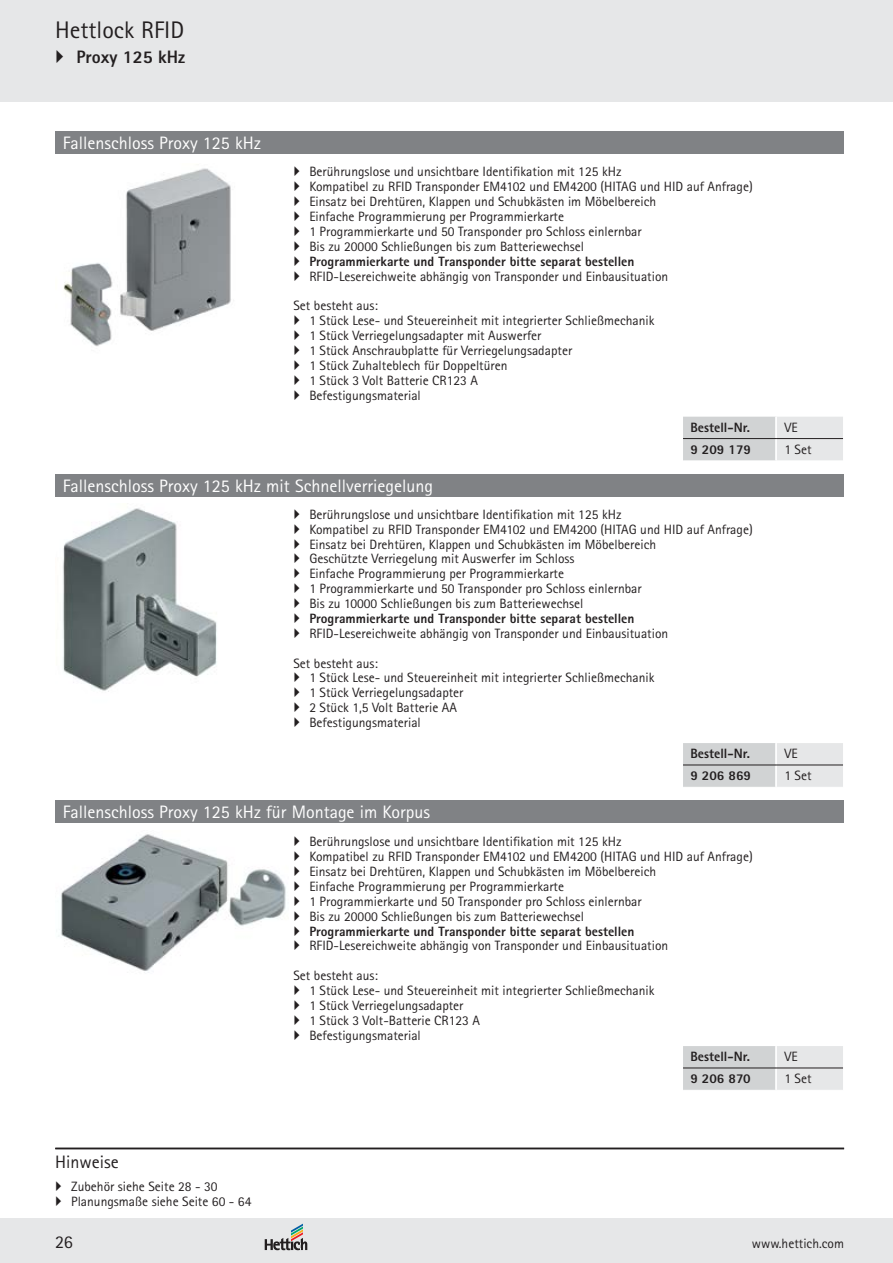
<style>
.page{position:relative;width:893px;height:1263px;background:#fff}
.page>*{position:absolute;margin:0;border:0;box-sizing:border-box;transform-origin:0 0}
.t1{font:24px "Rotis Sans Serif Pro Cyr";color:#231f20}
.t2{font:18px "Rotis Sans Serif Pro Cyr";color:#fff}
.t3{font:800 18px "Rotis Sans Serif Pro Cyr";color:#231f20}
.t4{font:18px "Rotis Sans Serif";color:#231f20}
.t5{font:18px "Rotis Sans Serif Pro Cyr";color:#231f20}
.t6{font:13.5px/14.9px "Rotis Sans Serif";color:#231f20}
.t7{font:800 13.5px "Rotis Sans Serif Pro Cyr";color:#231f20}
.t8{font:13.5px "Rotis Sans Serif Pro Cyr";color:#231f20}
</style>
<div class="page">
<div style="left:0;top:0;width:893px;height:102px;background:#e6e7e8"></div>
<div style="left:0;top:1218px;width:893px;height:45px;background:#e6e7e8"></div>
<svg style="left:265px;top:1224px;width:42px;height:26px"></svg>
<img style="left:63px;top:168px;width:168px;height:178px">
<img style="left:62px;top:508px;width:155px;height:184px">
<img style="left:58px;top:834px;width:228px;height:139px">
<div style="left:55px;top:132px;width:789px;height:22px;background:#808285"></div>
<svg style="left:683px;top:417px;width:160px;height:43px;background:#d9dbdc"></svg>
<hr style="left:775px;top:417px;width:2px;height:21px;background:#fff">
<hr style="left:775px;top:439px;width:2px;height:21px;background:#fff">
<hr style="left:683px;top:438px;width:93px;height:1px;background:#231f20">
<hr style="left:776px;top:438px;width:67px;height:1px;background:#231f20">
<div style="left:55px;top:474px;width:789px;height:22px;background:#808285"></div>
<svg style="left:683px;top:743px;width:160px;height:44px;background:#d7d9da"></svg>
<hr style="left:775px;top:743px;width:2px;height:21px;background:#fff">
<hr style="left:775px;top:765px;width:2px;height:22px;background:#fff">
<hr style="left:683px;top:764px;width:93px;height:1px;background:#231f20">
<hr style="left:776px;top:764px;width:67px;height:1px;background:#231f20">
<div style="left:55px;top:800px;width:789px;height:23px;background:#808285"></div>
<svg style="left:683px;top:1046px;width:160px;height:44px;background:#d7d9da"></svg>
<hr style="left:775px;top:1046px;width:2px;height:21px;background:#fff">
<hr style="left:775px;top:1068px;width:2px;height:22px;background:#fff">
<hr style="left:683px;top:1067px;width:93px;height:1px;background:#231f20">
<hr style="left:776px;top:1067px;width:67px;height:1px;background:#231f20">
<hr style="left:55px;top:1148px;width:789px;height:1px;background:#231f20">
<h1 class="t1" style="left:55px;top:16px;width:131px">Hettlock RFID</h1>
<h2 class="t3" style="left:77px;top:46px;width:110px">Proxy 125 kHz</h2>
<h2 class="t2" style="left:63px;top:132px;width:200px">Fallenschloss Proxy 125 kHz</h2>
<p class="t6" style="left:309px;top:164px;width:445px">Berührungslose und unsichtbare Identifikation mit 125 kHz<br>Kompatibel zu RFID Transponder EM4102 und EM4200 (HITAG und HID auf Anfrage)<br>Einsatz bei Drehtüren, Klappen und Schubkästen im Möbelbereich<br>Einfache Programmierung per Programmierkarte<br>1 Programmierkarte und 50 Transponder pro Schloss einlernbar<br>Bis zu 20000 Schließungen bis zum Batteriewechsel</p>
<p class="t7" style="left:309px;top:253px;width:327px">Programmierkarte und Transponder bitte separat bestellen</p>
<p class="t6" style="left:309px;top:269px;width:360px">RFID-Lesereichweite abhängig von Transponder und Einbausituation</p>
<p class="t6" style="left:309px;top:298px;width:347px;text-indent:-16px">Set besteht aus:<br>1 Stück Lese- und Steuereinheit mit integrierter Schließmechanik 1 Stück Verriegelungsadapter mit Auswerfer<br>1 Stück Anschraubplatte für Verriegelungsadapter<br>1 Stück Zuhalteblech für Doppeltüren<br>1 Stück 3 Volt Batterie CR123 A<br>Befestigungsmaterial</p>
<p class="t7" style="left:690px;top:418px;width:61px">Bestell-Nr.</p>
<p class="t6" style="left:784px;top:419px;width:15px">VE</p>
<p class="t7" style="left:690px;top:441px;width:62px">9 209 179</p>
<p class="t6" style="left:784px;top:442px;width:29px">1 Set</p>
<h2 class="t2" style="left:63px;top:475px;width:372px">Fallenschloss Proxy 125 kHz mit Schnellverriegelung</h2>
<p class="t6" style="left:309px;top:507px;width:445px">Berührungslose und unsichtbare Identifikation mit 125 kHz<br>Kompatibel zu RFID Transponder EM4102 und EM4200 (HITAG und HID auf Anfrage)<br>Einsatz bei Drehtüren, Klappen und Schubkästen im Möbelbereich<br>Geschützte Verriegelung mit Auswerfer im Schloss<br>Einfache Programmierung per Programmierkarte<br>1 Programmierkarte und 50 Transponder pro Schloss einlernbar<br>Bis zu 10000 Schließungen bis zum Batteriewechsel</p>
<p class="t7" style="left:309px;top:610px;width:327px">Programmierkarte und Transponder bitte separat bestellen</p>
<p class="t6" style="left:309px;top:626px;width:360px">RFID-Lesereichweite abhängig von Transponder und Einbausituation</p>
<p class="t6" style="left:309px;top:655px;width:347px;text-indent:-16px">Set besteht aus:<br>1 Stück Lese- und Steuereinheit mit integrierter Schließmechanik 1 Stück Verriegelungsadapter<br>2 Stück 1,5 Volt Batterie AA<br>Befestigungsmaterial</p>
<p class="t7" style="left:690px;top:745px;width:61px">Bestell-Nr.</p>
<p class="t6" style="left:784px;top:746px;width:15px">VE</p>
<p class="t7" style="left:690px;top:767px;width:62px">9 206 869</p>
<p class="t6" style="left:784px;top:768px;width:29px">1 Set</p>
<h2 class="t2" style="left:63px;top:801px;width:369px">Fallenschloss Proxy 125 kHz für Montage im Korpus</h2>
<p class="t6" style="left:309px;top:834px;width:445px">Berührungslose und unsichtbare Identifikation mit 125 kHz<br>Kompatibel zu RFID Transponder EM4102 und EM4200 (HITAG und HID auf Anfrage)<br>Einsatz bei Drehtüren, Klappen und Schubkästen im Möbelbereich<br>Einfache Programmierung per Programmierkarte<br>1 Programmierkarte und 50 Transponder pro Schloss einlernbar<br>Bis zu 20000 Schließungen bis zum Batteriewechsel</p>
<p class="t7" style="left:309px;top:922px;width:327px">Programmierkarte und Transponder bitte separat bestellen</p>
<p class="t6" style="left:309px;top:938px;width:360px">RFID-Lesereichweite abhängig von Transponder und Einbausituation</p>
<p class="t6" style="left:309px;top:968px;width:347px;text-indent:-16px">Set besteht aus:<br>1 Stück Lese- und Steuereinheit mit integrierter Schließmechanik 1 Stück Verriegelungsadapter<br>1 Stück 3 Volt-Batterie CR123 A<br>Befestigungsmaterial</p>
<p class="t7" style="left:690px;top:1048px;width:61px">Bestell-Nr.</p>
<p class="t6" style="left:784px;top:1049px;width:15px">VE</p>
<p class="t7" style="left:690px;top:1070px;width:62px">9 206 870</p>
<p class="t6" style="left:784px;top:1071px;width:29px">1 Set</p>
<h2 class="t4" style="left:55px;top:1152px;width:65px">Hinweise</h2>
<p class="t6" style="left:71px;top:1178px;width:182px">Zubehör siehe Seite 28 - 30<br>Planungsmaße siehe Seite 60 - 64</p>
<h2 class="t5" style="left:55px;top:1231px;width:19px">26</h2>
<p class="t8" style="left:752px;top:1235px;width:94px">www.hettich.com</p>
</div>
